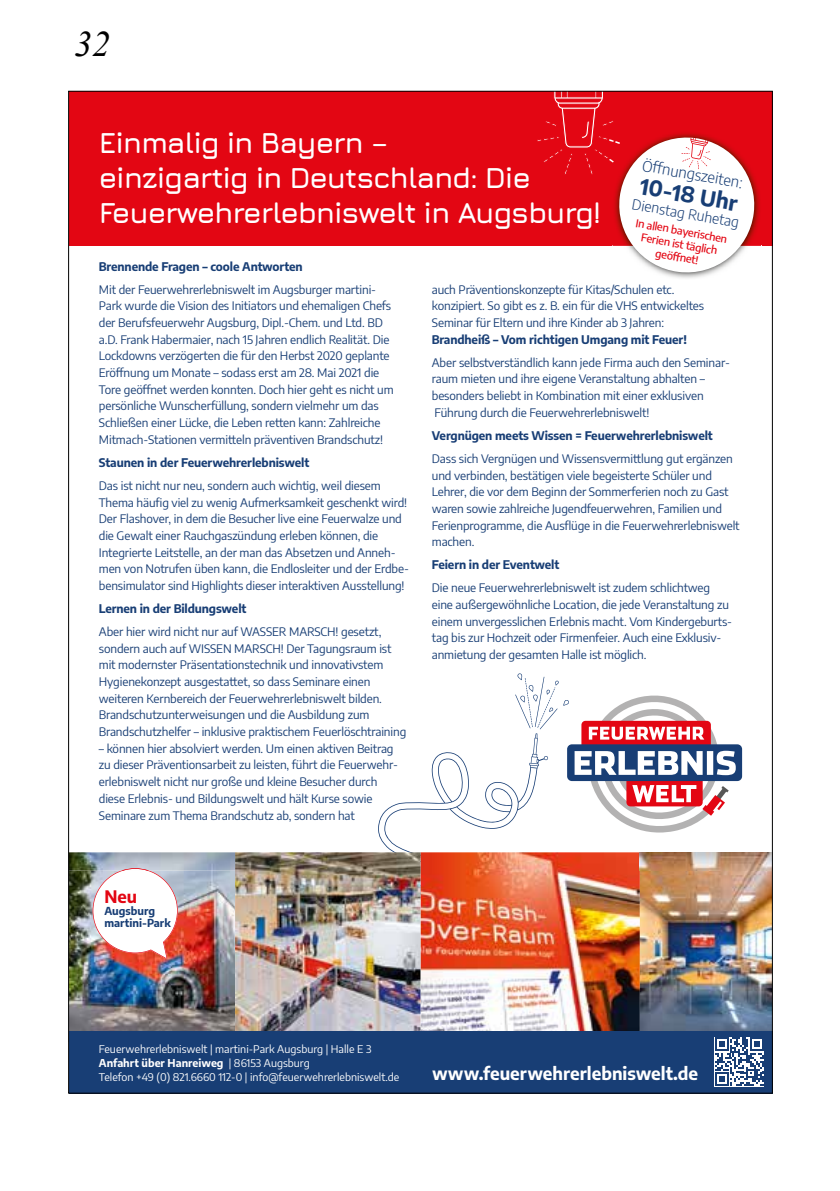
<style>
.page{position:relative;width:840px;height:1191px;background:#fff}
.page>*{position:absolute;margin:0;border:0;box-sizing:border-box;transform-origin:0 0}
.t1{font:italic 36px "Times New Roman";color:#000}
.t2{font:700 29.4px/34.6px "Jura";letter-spacing:-.04em;color:#fff}
.t3{font:700 21.4px "Encode Sans";color:#183e75}
.t4{font:700 17.4px "Encode Sans";color:#fff}
.t5{font:700 17px "Encode Sans";color:#e30613}
.t6{font:300 14.8px "Encode Sans";color:#183e75}
.t7{font:300 14px "Encode Sans";color:#183e75}
.t8{font:11.8px/16.6px "Encode Sans";letter-spacing:-.01em;color:#183e75}
.t9{font:700 11.8px "Encode Sans";letter-spacing:-.01em;color:#183e75}
.t10{font:500 11px/13.2px "Encode Sans";color:#e30613;text-align:center}
.t11{font:700 10.8px/12.2px "Encode Sans";color:#183e75}
.t12{font:10.6px/14px "Encode Sans";color:#fff}
.s1{font-weight:700}
</style>
<div class="page">
<img style="left:70px;top:870px;width:165px;height:160px">
<img style="left:235px;top:852px;width:535px;height:178px">
<img style="left:735px;top:852px;width:35px;height:18px">
<img style="left:70px;top:852px;width:165px;height:18px">
<img style="left:93px;top:868px;width:85px;height:90px">
<img style="left:121px;top:868px;width:28px;height:2px">
<svg style="left:235px;top:852px;width:1px;height:18px"></svg>
<div style="left:69px;top:91px;width:703px;height:155px;background:#e30613"></div>
<div style="left:69px;top:1030px;width:703px;height:63px;background:#183e75"></div>
<div style="left:566px;top:744px;width:175px;height:37px;background:#183e75;border-radius:5px"></div>
<svg style="left:377px;top:673px;width:358px;height:221px"></svg>
<img style="left:670px;top:189px;width:90px;height:89px">
<svg style="left:537px;top:93px;width:220px;height:183px"></svg>
<img style="left:714px;top:1086px;width:49px;height:1px">
<svg style="left:714px;top:1037px;width:49px;height:49px"></svg>
<h1 class="t1" style="left:74px;top:19px;width:37px">32</h1>
<h2 class="t2" style="left:99px;top:123px;width:503px">Einmalig in Bayern –<br>einzigartig in Deutschland: Die<br>Feuerwehrerlebniswelt in Augsburg!</h2>
<p class="t6" style="left:644px;top:155px;width:103px;rotate:10deg">Öffnungszeiten:</p>
<h3 class="t3" style="left:642px;top:170px;width:100px;rotate:10deg">10-18 Uhr</h3>
<p class="t7" style="left:633px;top:194px;width:110px;rotate:10deg">Dienstag Ruhetag</p>
<p class="t10" style="left:636px;top:216px;width:94px;rotate:10deg">In allen bayerischen<br>Ferien ist täglich geöffnet!</p>
<p class="t9" style="left:99px;top:257px;width:205px">Brennende Fragen – coole Antworten</p>
<p class="t8" style="left:99px;top:280px;width:296px">Mit der Feuerwehrerlebniswelt im Augsburger martini-Park wurde die Vision des Initiators und ehemaligen Chefs der Berufsfeuerwehr Augsburg, Dipl.-Chem. und Ltd. BD a.D. Frank Habermaier, nach 15 Jahren endlich Realität. Die Lockdowns verzögerten die für den Herbst 2020 geplante Eröffnung um Monate – sodass erst am 28. Mai 2021 die Tore geöffnet werden konnten. Doch hier geht es nicht um persönliche Wunscherfüllung, sondern vielmehr um das Schließen einer Lücke, die Leben retten kann: Zahlreiche Mitmach-Stationen vermitteln präventiven Brandschutz!</p>
<p class="t9" style="left:99px;top:453px;width:212px">Staunen in der Feuerwehrerlebniswelt</p>
<p class="t8" style="left:99px;top:477px;width:311px">Das ist nicht nur neu, sondern auch wichtig, weil diesem Thema häufig viel zu wenig Aufmerksamkeit geschenkt wird!<br>Der Flashover, in dem die Besucher live eine Feuerwalze und die Gewalt einer Rauchgaszündung erleben können, die Integrierte Leitstelle, an der man das Absetzen und Anneh&shy;men von Notrufen üben kann, die Endlosleiter und der Erdbe&shy;bensimulator sind Highlights dieser interaktiven Ausstellung!</p>
<p class="t9" style="left:99px;top:600px;width:149px">Lernen in der Bildungswelt</p>
<p class="t8" style="left:99px;top:623px;width:309px">Aber hier wird nicht nur auf WASSER MARSCH! gesetzt, sondern auch auf WISSEN MARSCH! Der Tagungsraum ist mit modernster Präsentationstechnik und innovativstem Hygienekonzept ausgestattet, so dass Seminare einen weiteren Kernbereich der Feuerwehrerlebniswelt bilden.<br>Brandschutzunterweisungen und die Ausbildung zum Brandschutzhelfer – inklusive praktischem Feuerlöschtraining</p>
<p class="t8" style="left:99px;top:739px;width:300px">– können hier absolviert werden. Um einen aktiven Beitrag zu dieser Präventionsarbeit zu leisten, führt die Feuerwehr&shy;erlebniswelt nicht nur große und kleine Besucher durch diese Erlebnis- und Bildungswelt und hält Kurse sowie Seminare zum Thema Brandschutz ab, sondern hat</p>
<p class="t8" style="left:431px;top:280px;width:273px">auch Präventionskonzepte für Kitas/Schulen etc. konzipiert. So gibt es z. B. ein für die VHS entwickeltes<br>Seminar für Eltern und ihre Kinder ab 3 Jahren:</p>
<p class="t9" style="left:431px;top:330px;width:256px">Brandheiß – Vom richtigen Umgang mit Feuer!</p>
<p class="t8" style="left:431px;top:353px;width:299px">Aber selbstverständlich kann jede Firma auch den Seminar&shy;raum mieten und ihre eigene Veranstaltung abhalten – besonders beliebt in Kombination mit einer exklusiven Führung durch die Feuerwehrerlebniswelt!</p>
<p class="t9" style="left:431px;top:426px;width:282px">Vergnügen meets Wissen = Feuerwehrerlebniswelt</p>
<p class="t8" style="left:431px;top:449px;width:309px">Dass sich Vergnügen und Wissensvermittlung gut ergänzen und verbinden, bestätigen viele begeisterte Schüler und Lehrer, die vor dem Beginn der Sommerferien noch zu Gast waren sowie zahlreiche Jugendfeuerwehren, Familien und Ferienprogramme, die Ausflüge in die Feuerwehrerlebniswelt machen.</p>
<p class="t9" style="left:431px;top:556px;width:129px">Feiern in der Eventwelt</p>
<p class="t8" style="left:431px;top:579px;width:302px">Die neue Feuerwehrerlebniswelt ist zudem schlichtweg eine außergewöhnliche Location, die jede Veranstaltung zu einem unvergesslichen Erlebnis macht. Vom Kindergeburts&shy;tag bis zur Hochzeit oder Firmenfeier. Auch eine Exklusiv&shy;anmietung der gesamten Halle ist möglich.</p>
<h3 class="t5" style="left:104px;top:884px;width:34px">Neu</h3>
<p class="t11" style="left:104px;top:904px;width:68px">Augsburg martini-Park</p>
<p class="t12" style="left:99px;top:1041px;width:302px">Feuerwehrerlebniswelt | martini-Park Augsburg | Halle E 3<br><span class="s1">Anfahrt über Hanreiweg</span> | 86153 Augsburg<br>Telefon +49 (0) 821.6660 112-0 | info@feuerwehrerlebniswelt.de</p>
<h3 class="t4" style="left:432px;top:1060px;width:267px">www.feuerwehrerlebniswelt.de</h3>
</div>
